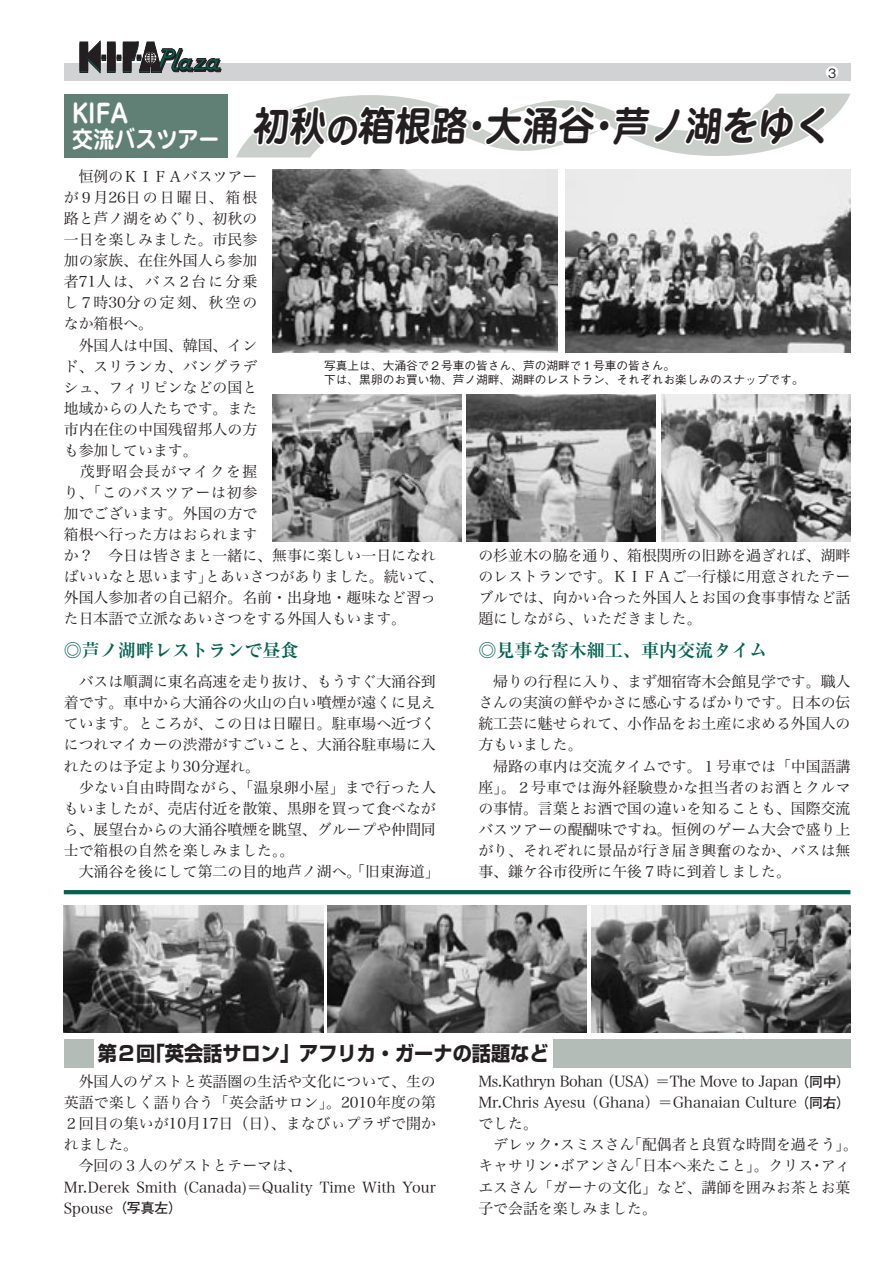
<style>
.page{position:relative;width:893px;height:1263px;background:#fff}
.page>*{position:absolute;margin:0;border:0;box-sizing:border-box;transform-origin:0 0}
.t1{font:700 40.35px "Jun 501 Pro";color:#231f20;scale:.9 1}
.t2{font:700 25.65px "Jun 501 Pro";color:#fff;scale:.91 1}
.t3{font:700 23.4px "Jun 501 Pro";color:#fff;scale:.9 1}
.本文_明朝{font:700 20.25px "Shin Go Pro";color:#231f20;scale:.95 1}
.本文_明朝-2{font:700 18px "Ryumin Pro";color:#026150}
.本文_明朝-3{font:14.85px/21px "Hira Min Pro N W3";color:#231f20;text-align:justify}
.本文_明朝-4{font:14.85px "Hira Min Pro N W3";letter-spacing:-.03em;color:#231f20}
.t4{font:500 12.75px "Gothic BBB Pro";color:#231f20}
.t5{font:500 11.7px "Gothic BBB Pro";color:#231f20}
.s1{font-size:36.3px}
.s2{font-family:"Futo Go B101 Pro";font-weight:700;font-size:13.8px}
</style>
<div class="page">
<div style="left:64px;top:64px;width:786px;height:17px;background:#d1d2d4"></div>
<div style="left:64px;top:94px;width:163px;height:63px;background:#608075"></div>
<div style="left:80px;top:44px;width:8px;height:29px;border:1px solid #231f20"></div>
<div style="left:107px;top:44px;width:8px;height:29px;border:1px solid #231f20"></div>
<div style="left:80px;top:42px;width:8px;height:29px;background:#231f20"></div>
<div style="left:107px;top:42px;width:8px;height:29px;background:#231f20"></div>
<svg style="left:85px;top:41px;width:21px;height:32px"></svg>
<svg style="left:117px;top:42px;width:105px;height:31px"></svg>
<svg style="left:236px;top:63px;width:614px;height:157px"></svg>
<hr style="left:64px;top:890px;width:786px;height:4px;background:#026150">
<img style="left:566px;top:169px;width:284px;height:183px">
<img style="left:272px;top:169px;width:285px;height:183px">
<img style="left:272px;top:394px;width:189px;height:148px">
<img style="left:467px;top:394px;width:189px;height:148px">
<img style="left:661px;top:394px;width:189px;height:148px">
<img style="left:64px;top:905px;width:259px;height:128px">
<img style="left:327px;top:905px;width:260px;height:127px">
<img style="left:591px;top:905px;width:259px;height:127px">
<div style="left:553px;top:1039px;width:297px;height:29px;background:#b4bcb7"></div>
<div style="left:64px;top:1039px;width:30px;height:29px;background:#b4bcb7"></div>
<p class="t2" style="left:72px;top:93px;width:63px">KIFA</p>
<p class="t3" style="left:72px;top:121px;width:165px">交流バスツアー</p>
<p class="t4" style="left:828px;top:63px;width:10px">3</p>
<p class="t1" style="left:252px;top:94px;width:649px">初秋<span class="s1">の</span>箱根路・大涌谷・芦ノ湖をゆく</p>
<p class="本文_明朝-3" style="left:64px;top:165px;width:195px">　恒例のＫＩＦＡバスツアーが９月26日の日曜日、箱根路と芦ノ湖をめぐり、初秋の一日を楽しみました。市民参加の家族、在住外国人ら参加者71人は、バス２台に分乗し７時30分の定刻、秋空のなか箱根へ。</p>
<p class="本文_明朝-3" style="left:64px;top:333px;width:195px">　外国人は中国、韓国、インド、スリランカ、バングラデシュ、フィリピンなどの国と地域からの人たちです。また市内在住の中国残留邦人の方も参加しています。</p>
<p class="本文_明朝-3" style="left:64px;top:459px;width:381px;text-align:left">　茂野昭会長がマイクを握<br>り、「このバスツアーは初参<br>加でございます。外国の方で<br>箱根へ行った方はおられます<br>か？　今日は皆さまと一緒に、無事に楽しい一日になればいいなと思います」とあいさつがありました。続いて、外国人参加者の自己紹介。名前・出身地・趣味など習った日本語で立派なあいさつをする外国人もいます。</p>
<p class="本文_明朝-2" style="left:64px;top:636px;width:236px">◎芦ノ湖畔レストランで昼食</p>
<p class="本文_明朝-3" style="left:64px;top:670px;width:374px">　バスは順調に東名高速を走り抜け、もうすぐ大涌谷到着です。車中から大涌谷の火山の白い噴煙が遠くに見えています。ところが、この日は日曜日。駐車場へ近づくにつれマイカーの渋滞がすごいこと、大涌谷駐車場に入れたのは予定より30分遅れ。</p>
<p class="本文_明朝-3" style="left:64px;top:775px;width:374px">　少ない自由時間ながら、「温泉卵小屋」まで行った人もいましたが、売店付近を散策、黒卵を買って食べながら、展望台からの大涌谷噴煙を眺望、グループや仲間同士で箱根の自然を楽しみました。。</p>
<p class="本文_明朝-3" style="left:64px;top:859px;width:377px">　大涌谷を後にして第二の目的地芦ノ湖へ。「旧東海道」</p>
<p class="t5" style="left:324px;top:356px;width:352px">写真上は、大涌谷で２号車の皆さん、芦の湖畔で１号車の皆さん。</p>
<p class="t5" style="left:324px;top:370px;width:481px">下は、黒卵のお買い物、芦ノ湖畔、湖畔のレストラン、それぞれお楽しみのスナップです。</p>
<p class="本文_明朝-3" style="left:478px;top:544px;width:374px">の杉並木の脇を通り、箱根関所の旧跡を過ぎれば、湖畔のレストランです。ＫＩＦＡご一行様に用意されたテーブルでは、向かい合った外国人とお国の食事事情など話題にしながら、いただきました。</p>
<p class="本文_明朝-2" style="left:478px;top:636px;width:291px">◎見事な寄木細工、車内交流タイム</p>
<p class="本文_明朝-3" style="left:478px;top:670px;width:374px">　帰りの行程に入り、まず畑宿寄木会館見学です。職人さんの実演の鮮やかさに感心するばかりです。日本の伝統工芸に魅せられて、小作品をお土産に求める外国人の方もいました。</p>
<p class="本文_明朝-3" style="left:478px;top:754px;width:374px">　帰路の車内は交流タイムです。１号車では「中国語講座」。２号車では海外経験豊かな担当者のお酒とクルマの事情。言葉とお酒で国の違いを知ることも、国際交流バスツアーの醍醐味ですね。恒例のゲーム大会で盛り上がり、それぞれに景品が行き届き興奮のなか、バスは無事、鎌ケ谷市役所に午後７時に到着しました。</p>
<p class="本文_明朝" style="left:98px;top:1038px;width:476px">第２回「英会話サロン」アフリカ・ガーナの話題など</p>
<p class="本文_明朝-4" style="left:478px;top:1069px;width:374px">Ms.Kathryn Bohan（USA）＝The Move to Japan<span class="s2">（同中）</span></p>
<p class="本文_明朝-3" style="left:478px;top:1091px;width:374px">Mr.Chris Ayesu（Ghana）＝Ghanaian Culture<span class="s2">（同右）</span></p>
<p class="本文_明朝-3" style="left:478px;top:1112px;width:61px">でした。</p>
<p class="本文_明朝-3" style="left:478px;top:1133px;width:381px;text-align:left">　デレック･スミスさん「配偶者と良質な時間を過そう」。キャサリン・ボアンさん「日本へ来たこと」。クリス・アィエスさん「ガーナの文化」など、講師を囲みお茶とお菓子で会話を楽しみました。</p>
<p class="本文_明朝-3" style="left:64px;top:1070px;width:374px">　外国人のゲストと英語圏の生活や文化について、生の英語で楽しく語り合う「英会話サロン」。2010年度の第２回目の集いが10月17日（日）、まなびぃプラザで開かれました。</p>
<p class="本文_明朝-3" style="left:64px;top:1154px;width:240px">　今回の３人のゲストとテーマは、</p>
<p class="本文_明朝-3" style="left:64px;top:1175px;width:373px">Mr.Derek Smith (Canada)＝Quality Time With Your<br>Spouse<span class="s2">（写真左）</span></p>
</div>
